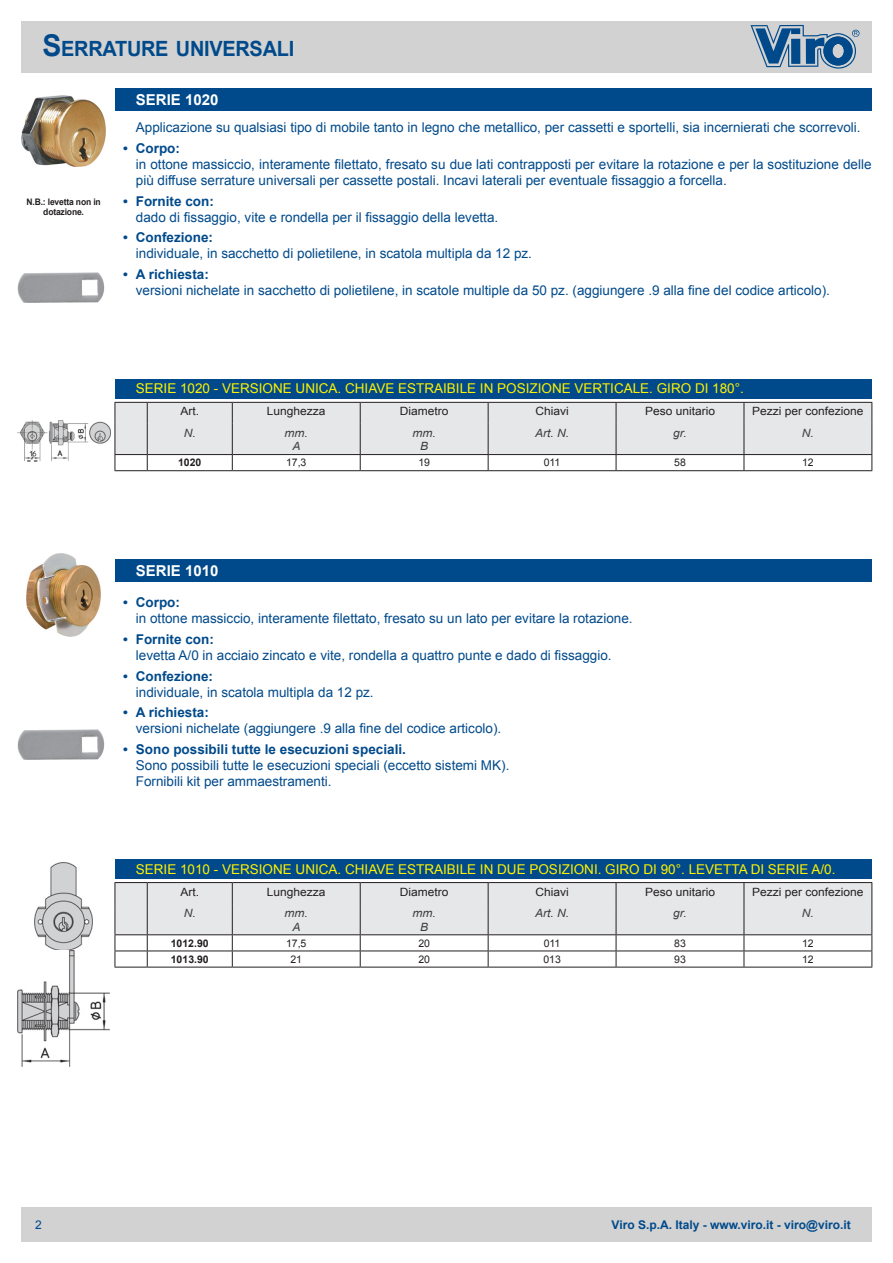
<style>
.page{position:relative;width:893px;height:1263px;background:#fff}
.page>*{position:absolute;margin:0;border:0;box-sizing:border-box;transform-origin:0 0}
.t1{font:700 21px "Arial";letter-spacing:-.015em;color:#004a8b;scale:.95 1}
.t2{font:700 15px "Arial";color:#fff}
.t3{font:13.5px/16.2px "Arial";color:#004a8b}
.t4{font:13.5px "Arial";color:#fff101}
.t5{font:700 13.5px "Arial";color:#004a8b}
.t6{font:700 12px "Arial";color:#004a8b}
.t7{font:12px "Arial";color:#004a8b}
.t8{font:11.4px "Arial";color:#231f20;scale:1.05 1}
.t9{font:italic 11.4px/13.5px "Arial";color:#3e3e3f;text-align:center;scale:1.05 1}
.t10{font:10.5px "Arial";color:#231f20}
.t11{font:700 10.5px "Arial";color:#231f20}
.t12{font:700 9px/10.8px "Arial";letter-spacing:-.02em;color:#231f20;text-align:center;scale:.95 1}
.s1{font-size:30px}
</style>
<div class="page">
<div style="left:21px;top:1208px;width:851px;height:34px;background:#d2d2d2"></div>
<div style="left:21px;top:21px;width:851px;height:51px;background:#d2d2d2"></div>
<svg style="left:750px;top:25px;width:109px;height:44px"></svg>
<img style="left:22px;top:96px;width:84px;height:71px">
<img style="left:17px;top:272px;width:88px;height:31px">
<img style="left:17px;top:421px;width:93px;height:41px">
<img style="left:27px;top:554px;width:74px;height:83px">
<img style="left:17px;top:729px;width:88px;height:31px">
<img style="left:35px;top:862px;width:58px;height:88px">
<img style="left:18px;top:951px;width:92px;height:116px">
<div style="left:115px;top:88px;width:756px;height:23px;background:#004a8b"></div>
<div style="left:115px;top:379px;width:756px;height:19px;background:#004a8b"></div>
<hr style="left:115px;top:470px;width:32px;height:1px;background:#231f20">
<hr style="left:147px;top:470px;width:85px;height:1px;background:#231f20">
<hr style="left:232px;top:470px;width:128px;height:1px;background:#231f20">
<hr style="left:360px;top:470px;width:128px;height:1px;background:#231f20">
<hr style="left:488px;top:470px;width:128px;height:1px;background:#231f20">
<hr style="left:616px;top:470px;width:128px;height:1px;background:#231f20">
<svg style="left:115px;top:402px;width:757px;height:68px"></svg>
<hr style="left:744px;top:470px;width:128px;height:1px;background:#231f20">
<div style="left:115px;top:559px;width:756px;height:22px;background:#004a8b"></div>
<div style="left:115px;top:860px;width:756px;height:19px;background:#004a8b"></div>
<hr style="left:115px;top:967px;width:32px;height:1px;background:#231f20">
<hr style="left:147px;top:967px;width:85px;height:1px;background:#231f20">
<hr style="left:232px;top:967px;width:128px;height:1px;background:#231f20">
<hr style="left:360px;top:967px;width:128px;height:1px;background:#231f20">
<hr style="left:488px;top:967px;width:128px;height:1px;background:#231f20">
<hr style="left:616px;top:967px;width:128px;height:1px;background:#231f20">
<svg style="left:115px;top:882px;width:757px;height:85px"></svg>
<hr style="left:744px;top:967px;width:128px;height:1px;background:#231f20">
<h1 class="t1" style="left:43px;top:34px;width:266px"><span class="s1">S</span>ERRATURE UNIVERSALI</h1>
<p class="t12" style="left:27px;top:196px;width:80px">N.B.: levetta non in dotazione.</p>
<p class="t2" style="left:136px;top:90px;width:84px">SERIE 1020</p>
<p class="t3" style="left:136px;top:120px;width:726px">Applicazione su qualsiasi tipo di mobile tanto in legno che metallico, per cassetti e sportelli, sia incernierati che scorrevoli.</p>
<p class="t5" style="left:123px;top:139px;width:58px">• Corpo:</p>
<p class="t3" style="left:136px;top:156px;width:737px">in ottone massiccio, interamente filettato, fresato su due lati contrapposti per evitare la rotazione e per la sostituzione delle più diffuse serrature universali per cassette postali. Incavi laterali per eventuale fissaggio a forcella.</p>
<p class="t5" style="left:123px;top:192px;width:92px">• Fornite con:</p>
<p class="t3" style="left:136px;top:209px;width:364px">dado di fissaggio, vite e rondella per il fissaggio della levetta.</p>
<p class="t5" style="left:123px;top:228px;width:92px">• Confezione:</p>
<p class="t3" style="left:136px;top:246px;width:398px">individuale, in sacchetto di polietilene, in scatola multipla da 12 pz.</p>
<p class="t5" style="left:123px;top:265px;width:87px">• A richiesta:</p>
<p class="t3" style="left:136px;top:282px;width:696px">versioni nichelate in sacchetto di polietilene, in scatole multiple da 50 pz. (aggiungere .9 alla fine del codice articolo).</p>
<p class="t4" style="left:136px;top:380px;width:610px">SERIE 1020 - VERSIONE UNICA. CHIAVE ESTRAIBILE IN POSIZIONE VERTICALE. GIRO DI 180°.</p>
<p class="t8" style="left:180px;top:404px;width:19px">Art.</p>
<p class="t8" style="left:267px;top:404px;width:57px">Lunghezza</p>
<p class="t8" style="left:400px;top:404px;width:48px">Diametro</p>
<p class="t8" style="left:535px;top:404px;width:33px">Chiavi</p>
<p class="t8" style="left:645px;top:404px;width:68px">Peso unitario</p>
<p class="t8" style="left:752px;top:404px;width:108px">Pezzi per confezione</p>
<p class="t9" style="left:184px;top:426px;width:13px">N.</p>
<p class="t9" style="left:285px;top:426px;width:24px">mm.<br>A</p>
<p class="t9" style="left:412px;top:426px;width:24px">mm.<br>B</p>
<p class="t9" style="left:535px;top:426px;width:34px">Art. N.</p>
<p class="t9" style="left:673px;top:426px;width:14px">gr.</p>
<p class="t9" style="left:802px;top:426px;width:13px">N.</p>
<p class="t11" style="left:178px;top:456px;width:25px">1020</p>
<p class="t10" style="left:286px;top:456px;width:22px">17,3</p>
<p class="t10" style="left:418px;top:456px;width:13px">19</p>
<p class="t10" style="left:544px;top:456px;width:18px">011</p>
<p class="t10" style="left:674px;top:456px;width:13px">58</p>
<p class="t10" style="left:802px;top:456px;width:13px">12</p>
<p class="t2" style="left:136px;top:561px;width:84px">SERIE 1010</p>
<p class="t5" style="left:123px;top:593px;width:58px">• Corpo:</p>
<p class="t3" style="left:136px;top:611px;width:498px">in ottone massiccio, interamente filettato, fresato su un lato per evitare la rotazione.</p>
<p class="t5" style="left:123px;top:630px;width:92px">• Fornite con:</p>
<p class="t3" style="left:136px;top:647px;width:477px">levetta A/0 in acciaio zincato e vite, rondella a quattro punte e dado di fissaggio.</p>
<p class="t5" style="left:123px;top:667px;width:92px">• Confezione:</p>
<p class="t3" style="left:136px;top:684px;width:239px">individuale, in scatola multipla da 12 pz.</p>
<p class="t5" style="left:123px;top:703px;width:87px">• A richiesta:</p>
<p class="t3" style="left:136px;top:721px;width:367px">versioni nichelate (aggiungere .9 alla fine del codice articolo).</p>
<p class="t5" style="left:123px;top:740px;width:284px">• Sono possibili tutte le esecuzioni speciali.</p>
<p class="t3" style="left:136px;top:757px;width:375px">Sono possibili tutte le esecuzioni speciali (eccetto sistemi MK).<br>Fornibili kit per ammaestramenti.</p>
<p class="t4" style="left:136px;top:860px;width:701px">SERIE 1010 - VERSIONE UNICA. CHIAVE ESTRAIBILE IN DUE POSIZIONI. GIRO DI 90°. LEVETTA DI SERIE A/0.</p>
<p class="t8" style="left:180px;top:884px;width:19px">Art.</p>
<p class="t8" style="left:267px;top:884px;width:57px">Lunghezza</p>
<p class="t8" style="left:400px;top:884px;width:48px">Diametro</p>
<p class="t8" style="left:535px;top:884px;width:33px">Chiavi</p>
<p class="t8" style="left:645px;top:884px;width:68px">Peso unitario</p>
<p class="t8" style="left:752px;top:884px;width:108px">Pezzi per confezione</p>
<p class="t9" style="left:184px;top:906px;width:13px">N.</p>
<p class="t9" style="left:285px;top:906px;width:24px">mm.<br>A</p>
<p class="t9" style="left:412px;top:906px;width:24px">mm.<br>B</p>
<p class="t9" style="left:535px;top:906px;width:34px">Art. N.</p>
<p class="t9" style="left:673px;top:906px;width:14px">gr.</p>
<p class="t9" style="left:802px;top:906px;width:13px">N.</p>
<p class="t11" style="left:171px;top:936px;width:39px">1012.90</p>
<p class="t10" style="left:286px;top:936px;width:22px">17,5</p>
<p class="t10" style="left:418px;top:936px;width:13px">20</p>
<p class="t10" style="left:544px;top:936px;width:18px">011</p>
<p class="t10" style="left:674px;top:936px;width:13px">83</p>
<p class="t10" style="left:802px;top:936px;width:13px">12</p>
<p class="t11" style="left:171px;top:952px;width:39px">1013.90</p>
<p class="t10" style="left:290px;top:952px;width:13px">21</p>
<p class="t10" style="left:418px;top:952px;width:13px">20</p>
<p class="t10" style="left:543px;top:952px;width:19px">013</p>
<p class="t10" style="left:674px;top:952px;width:13px">93</p>
<p class="t10" style="left:802px;top:952px;width:13px">12</p>
<p class="t7" style="left:35px;top:1217px;width:8px">2</p>
<p class="t6" style="left:612px;top:1217px;width:241px">Viro S.p.A. Italy - www.viro.it - viro@viro.it</p>
</div>
